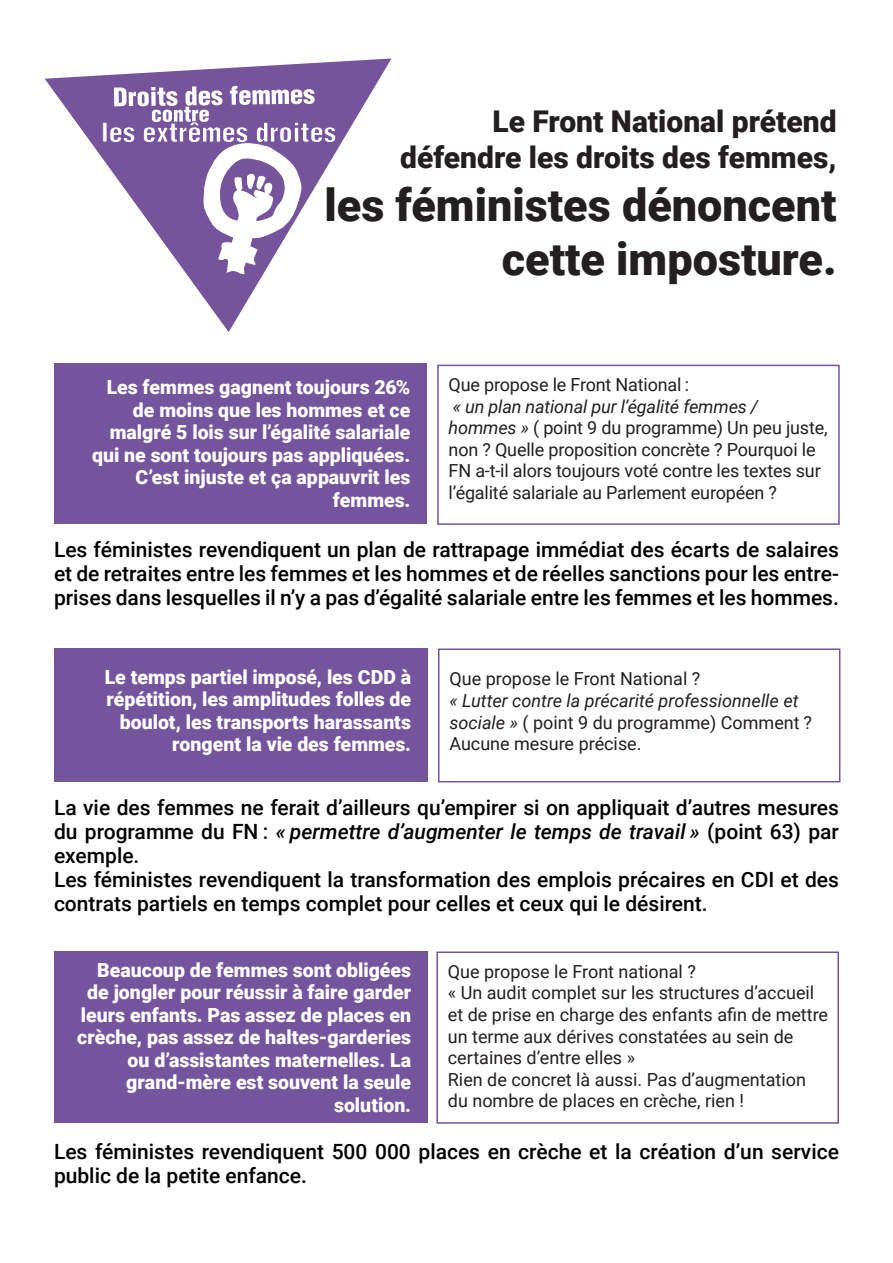
<style>
.page{position:relative;width:893px;height:1263px;background:#fff}
.page>*{position:absolute;margin:0;border:0;box-sizing:border-box;transform-origin:0 0}
.t1{font:900 45px/54px "Roboto";color:#231f20;text-align:right}
.t2{font:900 30px/36px "Roboto";color:#231f20;text-align:right}
.t3{font:500 21px/24px "Roboto";color:#000001}
.t4{font:900 19.5px/22.5px "Roboto";color:#fff;text-align:right}
.t5{font:18px/21.6px "Roboto";color:#231f20}
.t6{font:italic 18px/21.6px "Roboto";color:#231f20}
.s1{font-style:italic}
.s2{font-style:normal}
</style>
<div class="page">
<div style="left:54px;top:648px;width:373px;height:134px;background:#75549e"></div>
<div style="left:54px;top:951px;width:373px;height:172px;background:#75549e"></div>
<div style="left:54px;top:364px;width:372px;height:160px;background:#75549e"></div>
<div style="left:437px;top:365px;width:403px;height:160px;border:2px solid #75549e"></div>
<div style="left:438px;top:648px;width:402px;height:134px;border:2px solid #75549e"></div>
<div style="left:436px;top:951px;width:403px;height:173px;border:2px solid #75549e"></div>
<svg style="left:45px;top:58px;width:346px;height:274px"></svg>
<svg style="left:110px;top:86px;width:226px;height:190px"></svg>
<h2 class="t2" style="left:400px;top:102px;width:438px">Le Front National prétend défendre les droits des femmes,</h2>
<h1 class="t1" style="left:325px;top:176px;width:514px">les féministes dénoncent cette imposture.</h1>
<p class="t5" style="left:449px;top:373px;width:242px">Que propose le Front National :</p>
<p class="t5" style="left:449px;top:395px;width:380px"><span class="s1">« un plan national pur l’égalité femmes /<br>hommes »</span> ( point 9 du programme) Un peu juste, non ? Quelle proposition concrète ? Pourquoi le FN a-t-il alors toujours voté contre les textes sur l’égalité salariale au Parlement européen ?</p>
<p class="t4" style="left:92px;top:375px;width:320px">Les femmes gagnent toujours 26% de moins que les hommes et ce malgré 5 lois sur l’égalité salariale qui ne sont toujours pas appliquées.<br>C’est injuste et ça appauvrit les femmes.</p>
<p class="t3" style="left:54px;top:537px;width:786px;text-align:justify">Les féministes revendiquent un plan de rattrapage immédiat des écarts de salaires et de retraites entre les femmes et les hommes et de réelles sanctions pour les entre&shy;prises dans lesquelles il n’y a pas d’égalité salariale entre les femmes et les hommes.</p>
<p class="t4" style="left:105px;top:665px;width:308px">Le temps partiel imposé, les CDD à répétition, les amplitudes folles de boulot, les transports harassants rongent la vie des femmes.</p>
<p class="t5" style="left:449px;top:667px;width:252px">Que propose le Front National ?</p>
<p class="t6" style="left:449px;top:689px;width:364px">« Lutter contre la précarité professionnelle et sociale » <span class="s2">( point 9 du programme) Comment ?<br>Aucune mesure précise.</span></p>
<p class="t3" style="left:54px;top:795px;width:786px">La vie des femmes ne ferait d’ailleurs qu’empirer si on appliquait d’autres mesures du programme du FN : <span class="s1">« permettre d’augmenter le temps de travail »</span> (point 63) par exemple.<br>Les féministes revendiquent la transformation des emplois précaires en CDI et des contrats partiels en temps complet pour celles et ceux qui le désirent.</p>
<p class="t4" style="left:77px;top:958px;width:335px">Beaucoup de femmes sont obligées de jongler pour réussir à faire garder leurs enfants. Pas assez de places en crèche, pas assez de haltes-garderies ou d’assistantes maternelles. La grand-mère est souvent la seule solution.</p>
<p class="t5" style="left:448px;top:960px;width:382px">Que propose le Front national ?<br>« Un audit complet sur les structures d’accueil et de prise en charge des enfants afin de mettre un terme aux dérives constatées au sein de certaines d’entre elles »<br>Rien de concret là aussi. Pas d’augmentation du nombre de places en crèche, rien !</p>
<p class="t3" style="left:54px;top:1138px;width:786px">Les féministes revendiquent 500 000 places en crèche et la création d’un service public de la petite enfance.</p>
</div>
